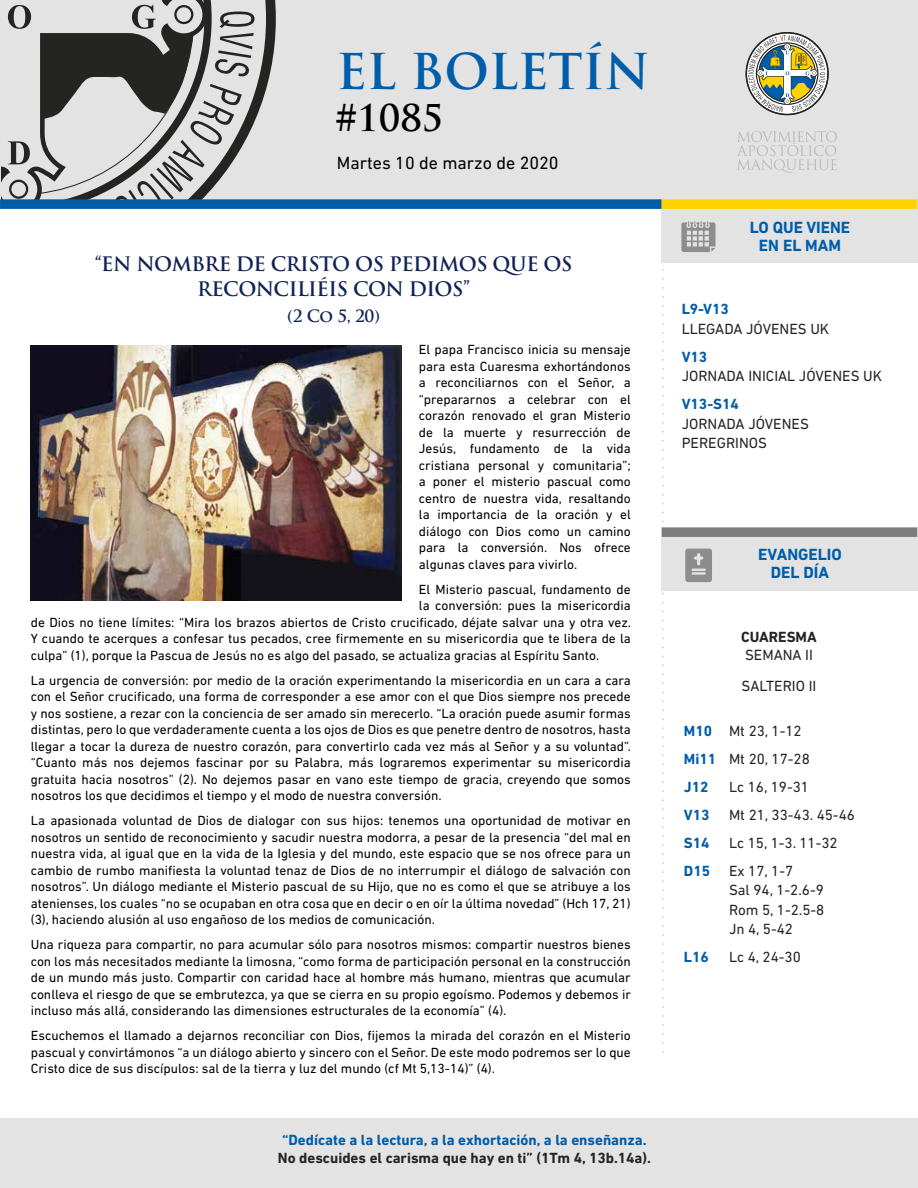
<style>
.page{position:relative;width:918px;height:1188px;background:#fff}
.page>*{position:absolute;margin:0;border:0;box-sizing:border-box;transform-origin:0 0}
.t1{font:700 48.15px "Trajan Pro";color:#005daa}
.t2{font:700 36px "Trajan Pro";color:#000}
.t3{font:700 19.5px/25.5px "Trajan Pro";letter-spacing:-.025em;color:#112256;text-align:center}
.t4{font:18px "DIN Next LT Pro";color:#000}
.t5{font:700 16.5px/18px "DIN Next LT Pro";color:#005daa;text-align:center}
.t6{font:700 16.5px "Trajan Pro";color:#112256}
.t7{font:15px/28px "DIN Next LT Pro";color:#242423}
.t8{font:700 15px/28px "DIN Next LT Pro";color:#005daa}
.t9{font:700 15px "DIN Next LT Pro";color:#242423}
.t10{font:13.5px/16.5px "DIN Next LT Pro";color:#000;text-align:justify}
</style>
<div class="page">
<svg style="left:662px;top:265px;width:2px;height:788px"></svg>
<div style="left:662px;top:209px;width:256px;height:54px;background:#e3e3e3"></div>
<div style="left:0;top:0;width:918px;height:209px;background:#e3e3e3"></div>
<svg style="left:255px;top:0;width:21px;height:120px"></svg>
<svg style="left:1px;top:0;width:254px;height:199px"></svg>
<div style="left:656px;top:199px;width:261px;height:10px;background:#ffd200"></div>
<div style="left:0;top:199px;width:661px;height:10px;background:#005daa"></div>
<div style="left:0;top:1118px;width:918px;height:70px;background:#e3e3e3"></div>
<svg style="left:681px;top:221px;width:35px;height:31px"></svg>
<div style="left:662px;top:537px;width:256px;height:54px;background:#e3e3e3"></div>
<svg style="left:685px;top:549px;width:27px;height:33px"></svg>
<div style="left:662px;top:527px;width:255px;height:10px;background:#7c7c7b"></div>
<svg style="left:737px;top:131px;width:100px;height:42px"></svg>
<svg style="left:745px;top:32px;width:84px;height:83px"></svg>
<img style="left:31px;top:345px;width:371px;height:256px">
<h1 class="t1" style="left:336px;top:41px;width:315px">EL BOLETÍN</h1>
<h2 class="t2" style="left:336px;top:96px;width:110px">#1085</h2>
<h3 class="t4" style="left:337px;top:152px;width:223px">Martes 10 de marzo de 2020</h3>
<h3 class="t3" style="left:95px;top:251px;width:479px">“EN NOMBRE DE CRISTO OS PEDIMOS QUE OS<br>RECONCILIÉIS CON DIOS”</h3>
<p class="t6" style="left:287px;top:305px;width:94px">(2 Co 5, 20)</p>
<p class="t10" style="left:419px;top:341px;width:213px">El papa Francisco inicia su mensaje para esta Cuaresma exhortándonos a reconciliarnos con el Señor, a “prepararnos a celebrar con el corazón renovado el gran Misterio de la muerte y resurrección de Jesús, fundamento de la vida cristiana personal y comunitaria”; a poner el misterio pascual como centro de nuestra vida, resaltando la importancia de la oración y el diálogo con Dios como un camino para la conversión. Nos ofrece algunas claves para vivirlo.</p>
<p class="t10" style="left:419px;top:581px;width:213px">El Misterio pascual, fundamento de</p>
<p class="t10" style="left:419px;top:597px;width:213px">la conversión: pues la misericordia</p>
<p class="t10" style="left:31px;top:614px;width:602px">de Dios no tiene límites: “Mira los brazos abiertos de Cristo crucificado, déjate salvar una y otra vez.</p>
<p class="t10" style="left:31px;top:630px;width:602px">Y cuando te acerques a confesar tus pecados, cree firmemente en su misericordia que te libera de la</p>
<p class="t10" style="left:31px;top:647px;width:570px">culpa” (1), porque la Pascua de Jesús no es algo del pasado, se actualiza gracias al Espíritu Santo.</p>
<p class="t10" style="left:31px;top:672px;width:602px">La urgencia de conversión: por medio de la oración experimentando la misericordia en un cara a cara con el Señor crucificado, una forma de corresponder a ese amor con el que Dios siempre nos precede y nos sostiene, a rezar con la conciencia de ser amado sin merecerlo. “La oración puede asumir formas distintas, pero lo que verdaderamente cuenta a los ojos de Dios es que penetre dentro de nosotros, hasta llegar a tocar la dureza de nuestro corazón, para convertirlo cada vez más al Señor y a su voluntad”. “Cuanto más nos dejemos fascinar por su Palabra, más lograremos experimentar su misericordia gratuita hacia nosotros” (2). No dejemos pasar en vano este tiempo de gracia, creyendo que somos nosotros los que decidimos el tiempo y el modo de nuestra conversión.</p>
<p class="t10" style="left:31px;top:812px;width:602px">La apasionada voluntad de Dios de dialogar con sus hijos: tenemos una oportunidad de motivar en nosotros un sentido de reconocimiento y sacudir nuestra modorra, a pesar de la presencia “del mal en nuestra vida, al igual que en la vida de la Iglesia y del mundo, este espacio que se nos ofrece para un cambio de rumbo manifiesta la voluntad tenaz de Dios de no interrumpir el diálogo de salvación con nosotros”. Un diálogo mediante el Misterio pascual de su Hijo, que no es como el que se atribuye a los atenienses, los cuales “no se ocupaban en otra cosa que en decir o en oír la última novedad” (Hch 17, 21) (3), haciendo alusión al uso engañoso de los medios de comunicación.</p>
<p class="t10" style="left:31px;top:936px;width:602px">Una riqueza para compartir, no para acumular sólo para nosotros mismos: compartir nuestros bienes con los más necesitados mediante la limosna, “como forma de participación personal en la construcción de un mundo más justo. Compartir con caridad hace al hombre más humano, mientras que acumular conlleva el riesgo de que se embrutezca, ya que se cierra en su propio egoísmo. Podemos y debemos ir incluso más allá, considerando las dimensiones estructurales de la economía” (4).</p>
<p class="t10" style="left:31px;top:1027px;width:602px">Escuchemos el llamado a dejarnos reconciliar con Dios, fijemos la mirada del corazón en el Misterio pascual y convirtámonos “a un diálogo abierto y sincero con el Señor. De este modo podremos ser lo que Cristo dice de sus discípulos: sal de la tierra y luz del mundo (cf Mt 5,13-14)” (4).</p>
<p class="t8" style="left:282px;top:1126px;width:366px">“Dedícate a la lectura, a la exhortación, a la enseñanza.</p>
<p class="t9" style="left:278px;top:1149px;width:375px">No descuides el carisma que hay en ti” (1Tm 4, 13b.14a).</p>
<p class="t5" style="left:750px;top:218px;width:102px">LO QUE VIENE<br>EN EL MAM</p>
<p class="t8" style="left:682px;top:295px;width:49px">L9-V13</p>
<p class="t7" style="left:682px;top:315px;width:149px">LLEGADA JÓVENES UK</p>
<p class="t8" style="left:682px;top:343px;width:27px">V13</p>
<p class="t7" style="left:682px;top:362px;width:202px">JORNADA INICIAL JÓVENES UK</p>
<p class="t8" style="left:682px;top:390px;width:59px">V13-S14</p>
<p class="t7" style="left:682px;top:414px;width:129px;line-height:19.5px">JORNADA JÓVENES<br>PEREGRINOS</p>
<p class="t5" style="left:758px;top:546px;width:85px">EVANGELIO<br>DEL DÍA</p>
<p class="t8" style="left:684px;top:717px;width:34px">M10<br>Mi11<br>J12<br>V13<br>S14<br>D15</p>
<p class="t8" style="left:684px;top:943px;width:26px">L16</p>
<p class="t9" style="left:741px;top:628px;width:77px">CUARESMA</p>
<p class="t7" style="left:742px;top:639px;width:76px;line-height:30.8px">SEMANA II<br>SALTERIO II</p>
<p class="t7" style="left:729px;top:716px;width:127px">Mt 23, 1-12<br>Mt 20, 17-28<br>Lc 16, 19-31<br>Mt 21, 33-43. 45-46<br>Lc 15, 1-3. 11-32<br>Ex 17, 1-7</p>
<p class="t7" style="left:729px;top:880px;width:97px;line-height:19.5px;text-align:justify">Sal 94, 1-2.6-9<br>Rom 5, 1-2.5-8<br>Jn 4, 5-42</p>
<p class="t7" style="left:729px;top:943px;width:73px">Lc 4, 24-30</p>
</div>
